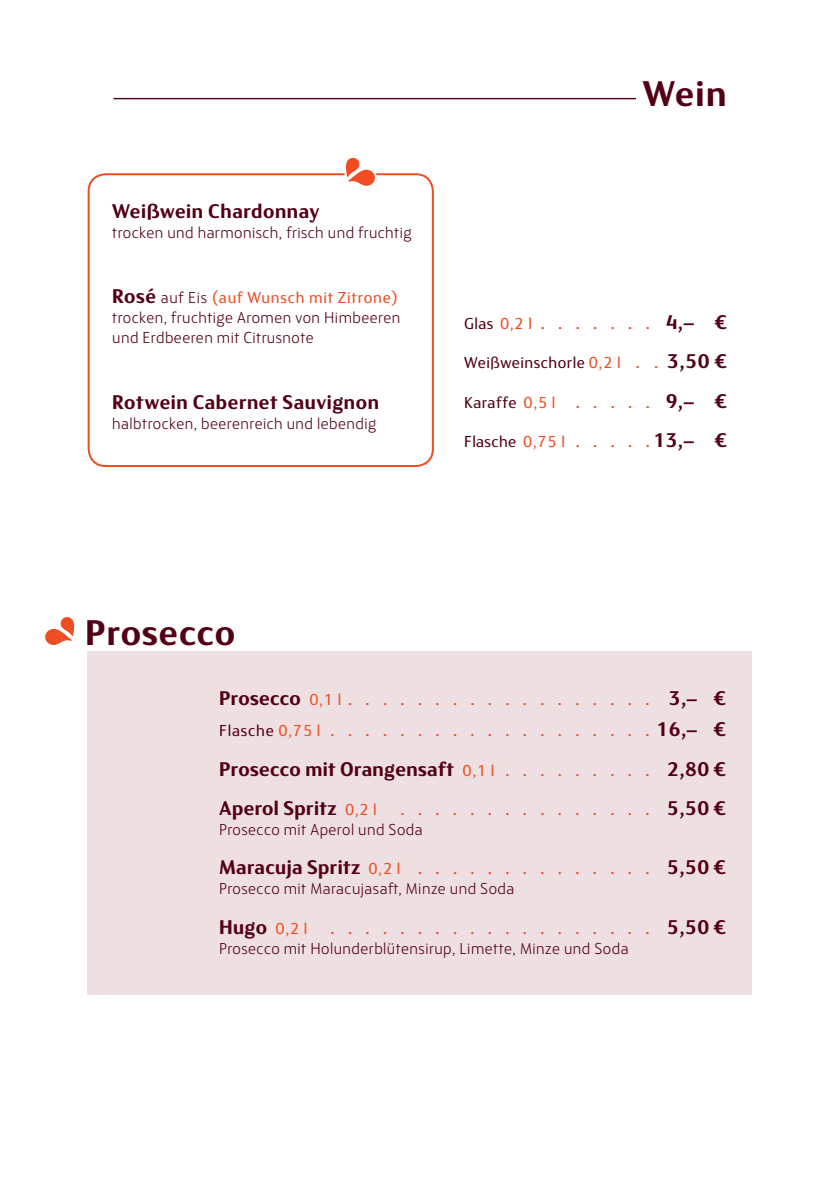
<style>
.page{position:relative;width:840px;height:1191px;background:#fff}
.page>*{position:absolute;margin:0;border:0;box-sizing:border-box;transform-origin:0 0}
.t1{font:700 36px "FS Blake";letter-spacing:.03em;color:#530014}
.t2{font:700 20px/39.4px "FS Blake";letter-spacing:.02em;color:#530014;text-align:justify}
.t3{font:300 16px/20px "FS Blake";letter-spacing:.03em;color:#530014}
.t4{font:16px "FS Blake";letter-spacing:.03em;color:#530014}
.t5{font:700 16px/31.4px "FS Blake";color:#f04d22}
.s1{font-weight:700;font-size:20px}
.s2{font-weight:400;color:#f04d22}
.s3{color:#f04d22}
.s4{font-size:20px;color:#530014}
.s5{font-weight:400}
.s6{font-weight:400;color:#530014}
.s7{font-weight:400;font-size:16px;color:#f04d22}
.s8{font-size:16px;color:#f04d22}
</style>
<div class="page">
<hr style="left:113px;top:98px;width:613px;height:1px;background:#530014">
<div style="left:88px;top:173px;width:345px;height:294px;border:2px solid #f04d22;border-radius:17px"></div>
<svg style="left:340px;top:157px;width:37px;height:29px"></svg>
<div style="left:87px;top:652px;width:664px;height:343px;background:#eee0e2"></div>
<div style="left:635px;top:79px;width:91px;height:46px;background:#fff"></div>
<svg style="left:45px;top:617px;width:30px;height:28px"></svg>
<p class="t2" style="left:112px;top:190px;width:209px">Weißwein Chardonnay</p>
<p class="t3" style="left:112px;top:221px;width:301px">trocken und harmonisch, frisch und fruchtig</p>
<p class="t3" style="left:112px;top:287px;width:289px"><span class="s1">Rosé</span> auf Eis <span class="s2">(auf Wunsch mit Zitrone) </span>trocken, fruchtige Aromen von Himbeeren und Erdbeeren mit Citrusnote</p>
<p class="t2" style="left:112px;top:381px;width:268px">Rotwein Cabernet Sauvignon</p>
<p class="t3" style="left:112px;top:412px;width:265px">halbtrocken, beerenreich und lebendig</p>
<h1 class="t1" style="left:642px;top:68px;width:85px">Wein</h1>
<p class="t4" style="left:464px;top:313px;width:69px">Glas <span class="s3">0,2 l</span></p>
<p class="t2" style="left:665px;top:302px;width:62px">4,– €</p>
<p class="t4" style="left:464px;top:352px;width:158px">Weißweinschorle <span class="s3">0,2 l</span></p>
<p class="t2" style="left:666px;top:341px;width:61px">3,50 €</p>
<p class="t4" style="left:464px;top:391px;width:93px">Karaffe <span class="s3">0,5 l</span></p>
<p class="t2" style="left:665px;top:380px;width:62px">9,– €</p>
<p class="t4" style="left:464px;top:431px;width:102px">Flasche <span class="s3">0,75 l</span></p>
<p class="t2" style="left:653px;top:420px;width:75px">13,– €</p>
<h1 class="t1" style="left:85px;top:607px;width:151px">Prosecco</h1>
<p class="t5" style="left:219px;top:683px;width:508px"><span class="s4">Prosecco</span> <span class="s5">0,1 l</span> . . . . . . . . . . . . . . . . . . <span class="s4">3,– €<br></span><span class="s6">Flasche</span> <span class="s5">0,75 l</span></p>
<p class="t2" style="left:219px;top:709px;width:508px;text-indent:437px">16,– € Prosecco mit Orangensaft <span class="s7">0,1 l</span> <span class="s8">. . . . . . . . .</span> 2,80 € Aperol Spritz <span class="s7">0,2 l</span></p>
<p class="t2" style="left:666px;top:787px;width:60px">5,50 €</p>
<p class="t3" style="left:219px;top:818px;width:205px">Prosecco mit Aperol und Soda</p>
<p class="t2" style="left:219px;top:847px;width:183px">Maracuja Spritz <span class="s7">0,2 l</span></p>
<p class="t2" style="left:666px;top:847px;width:60px">5,50 €</p>
<p class="t3" style="left:219px;top:878px;width:296px">Prosecco mit Maracujasaft, Minze und Soda</p>
<p class="t2" style="left:219px;top:906px;width:90px">Hugo <span class="s7">0,2 l</span></p>
<p class="t2" style="left:666px;top:906px;width:60px">5,50 €</p>
<p class="t3" style="left:219px;top:937px;width:411px">Prosecco mit Holunderblütensirup, Limette, Minze und Soda</p>
</div>
